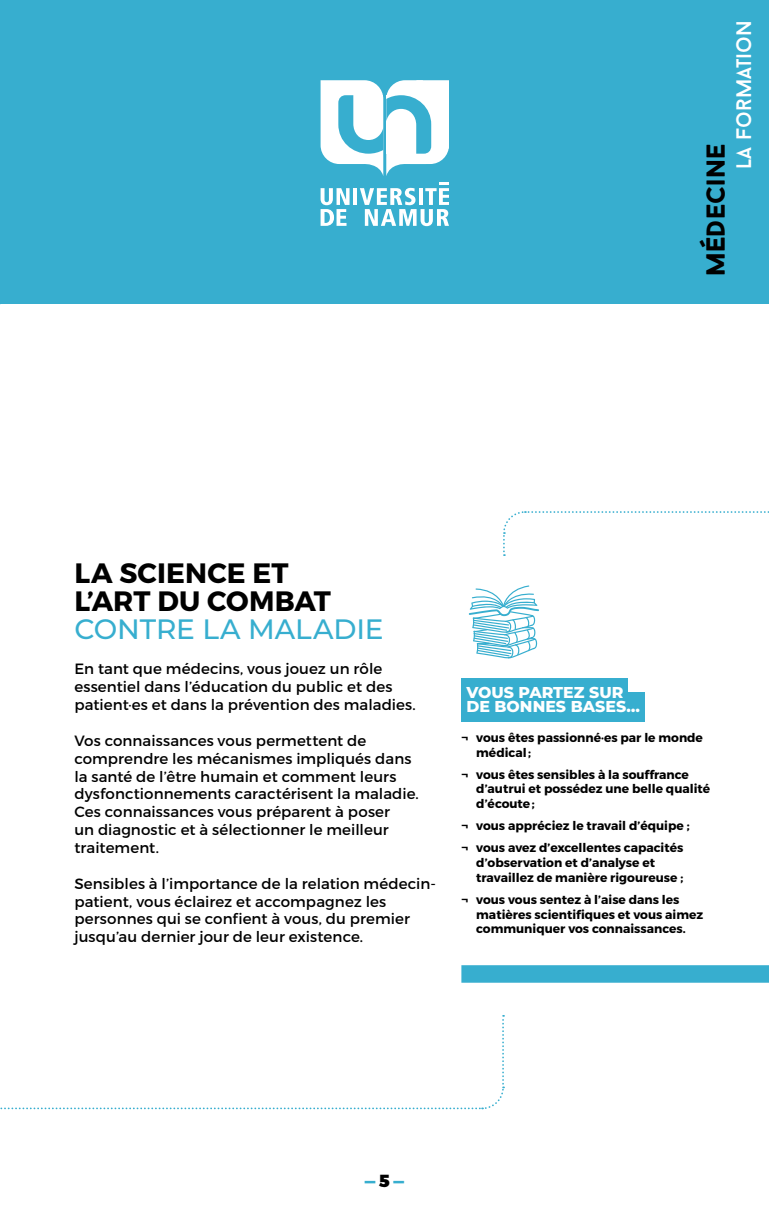
<style>
.page{position:relative;width:769px;height:1216px;background:#fff}
.page>*{position:absolute;margin:0;border:0;box-sizing:border-box;transform-origin:0 0}
.t1{font:700 28px/28px "Montserrat";letter-spacing:.005em;color:#000}
.t2{font:500 28px "Montserrat";letter-spacing:-.005em;color:#37aecf}
.t3{font:900 26.25px "Baron Neue";color:#000}
.t4{font:21px "Baron Neue";color:#fff}
.t5{font:900 17.5px "Montserrat";color:#37aecf}
.t6{font:800 15.75px/14px "Montserrat";color:#fff}
.t7{font:14.88px/17.8px "Montserrat";letter-spacing:.005em;color:#000}
.t8{font:700 12.25px/14.7px "Montserrat";color:#000}
.s1{color:#000}
</style>
<div class="page">
<div style="left:0;top:0;width:769px;height:304px;background:#37aecf"></div>
<hr style="left:353px;top:188px;width:4px;height:17px;background:#fff">
<svg style="left:321px;top:188px;width:29px;height:38px"></svg>
<svg style="left:360px;top:182px;width:89px;height:44px"></svg>
<svg style="left:321px;top:80px;width:128px;height:96px"></svg>
<div style="left:461px;top:678px;width:167px;height:29px;background:#37aecf"></div>
<div style="left:461px;top:692px;width:184px;height:29px;background:#37aecf"></div>
<div style="left:461px;top:965px;width:308px;height:17px;background:#37aecf"></div>
<svg style="left:469px;top:585px;width:70px;height:73px"></svg>
<svg style="left:0;top:1015px;width:505px;height:95px"></svg>
<svg style="left:503px;top:511px;width:266px;height:45px"></svg>
<h2 class="t3" style="left:699px;top:276px;width:134px;rotate:-90deg">Médecine</h2>
<h3 class="t4" style="left:730px;top:169px;width:150px;rotate:-90deg">La formation</h3>
<h1 class="t1" style="left:75px;top:559px;width:258px">LA SCIENCE ET<br>L’ART DU COMBAT</h1>
<h1 class="t2" style="left:74px;top:609px;width:310px">CONTRE LA MALADIE</h1>
<p class="t7" style="left:74px;top:660px;width:343px">En tant que médecins, vous jouez un rôle essentiel dans l’éducation du public et des patient·es et dans la prévention des maladies.</p>
<p class="t7" style="left:74px;top:731px;width:346px">Vos connaissances vous permettent de comprendre les mécanismes impliqués dans la santé de l’être humain et comment leurs dysfonctionnements caractérisent la maladie.<br>Ces connaissances vous préparent à poser<br>un diagnostic et à sélectionner le meilleur traitement.</p>
<p class="t7" style="left:74px;top:874px;width:363px">Sensibles à l’importance de la relation médecin&shy;patient, vous éclairez et accompagnez les personnes qui se confient à vous, du premier jusqu’au dernier jour de leur existence.</p>
<p class="t6" style="left:466px;top:684px;width:175px">VOUS PARTEZ SUR<br>DE BONNES BASES…</p>
<p class="t8" style="left:476px;top:730px;width:228px;text-indent:-15px">¬ vous êtes passionné·es par le monde médical;</p>
<p class="t8" style="left:476px;top:767px;width:235px;text-indent:-15px">¬ vous êtes sensibles à la souffrance d’autrui et possédez une belle qualité d’écoute;</p>
<p class="t8" style="left:461px;top:815px;width:230px;line-height:22.1px">¬ vous appréciez le travail d’équipe ; ¬ vous avez d’excellentes capacités</p>
<p class="t8" style="left:476px;top:855px;width:209px">d’observation et d’analyse et travaillez de manière rigoureuse ;</p>
<p class="t8" style="left:476px;top:892px;width:228px;text-indent:-15px">¬ vous vous sentez à l’aise dans les matières scientifiques et vous aimez communiquer vos connaissances.</p>
<p class="t5" style="left:365px;top:1169px;width:41px">—<span class="s1">5</span>—</p>
</div>
